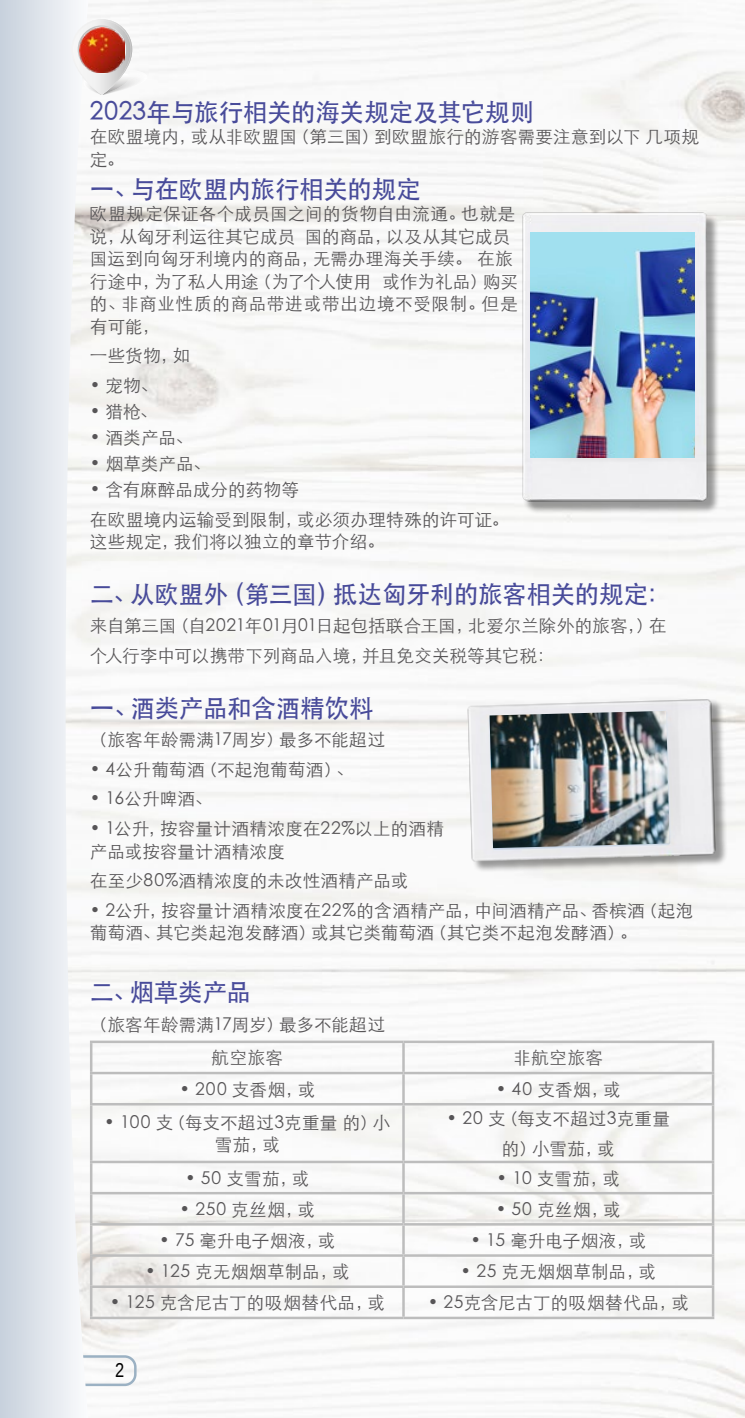
<style>
.page{position:relative;width:745px;height:1418px;background:#fff}
.page>*{position:absolute;margin:0;border:0;box-sizing:border-box;transform-origin:0 0}
.kenyérszöveg_PP{font:500 25px "ST Heiti SC";letter-spacing:-.01em;color:#484b9a}
.t1{font:20px "Liberation Sans Narrow";color:#000}
.kenyérszöveg_PP-2{font:300 17.5px/22.5px "ST Heiti SC";letter-spacing:.015em;color:#575557}
</style>
<div class="page">
<div style="left:2px;top:1355px;width:134px;height:30px;border:2px solid #9bb1c3;border-radius:11px"></div>
<svg style="left:0;top:0;width:88px;height:1417px"></svg>
<img style="left:73px;top:21px;width:58px;height:74px">
<svg style="left:78px;top:25px;width:73px;height:70px"></svg>
<img style="left:79px;top:27px;width:46px;height:46px">
<hr style="left:90px;top:1040px;width:313px;height:3px;background:#bdbdbd">
<hr style="left:90px;top:1043px;width:2px;height:28px;background:#bdbdbd">
<hr style="left:403px;top:1040px;width:310px;height:3px;background:#bdbdbd">
<hr style="left:711px;top:1043px;width:2px;height:28px;background:#bdbdbd">
<hr style="left:90px;top:1074px;width:2px;height:28px;background:#bdbdbd">
<hr style="left:711px;top:1074px;width:2px;height:28px;background:#bdbdbd">
<hr style="left:90px;top:1105px;width:2px;height:55px;background:#bdbdbd">
<hr style="left:711px;top:1105px;width:2px;height:55px;background:#bdbdbd">
<hr style="left:90px;top:1163px;width:2px;height:28px;background:#bdbdbd">
<hr style="left:711px;top:1163px;width:2px;height:28px;background:#bdbdbd">
<hr style="left:90px;top:1194px;width:2px;height:29px;background:#bdbdbd">
<hr style="left:711px;top:1194px;width:2px;height:29px;background:#bdbdbd">
<hr style="left:90px;top:1223px;width:313px;height:2px;background:#bdbdbd">
<hr style="left:90px;top:1225px;width:2px;height:29px;background:#bdbdbd">
<hr style="left:403px;top:1223px;width:310px;height:2px;background:#bdbdbd">
<hr style="left:711px;top:1225px;width:2px;height:29px;background:#bdbdbd">
<hr style="left:90px;top:1254px;width:313px;height:2px;background:#bdbdbd">
<hr style="left:90px;top:1256px;width:2px;height:29px;background:#bdbdbd">
<hr style="left:403px;top:1254px;width:310px;height:2px;background:#bdbdbd">
<hr style="left:711px;top:1256px;width:2px;height:29px;background:#bdbdbd">
<hr style="left:90px;top:1285px;width:313px;height:2px;background:#bdbdbd">
<hr style="left:90px;top:1287px;width:2px;height:29px;background:#bdbdbd">
<hr style="left:403px;top:1285px;width:310px;height:2px;background:#bdbdbd">
<hr style="left:711px;top:1287px;width:2px;height:29px;background:#bdbdbd">
<hr style="left:90px;top:1316px;width:313px;height:3px;background:#bdbdbd">
<hr style="left:403px;top:1316px;width:310px;height:3px;background:#bdbdbd">
<hr style="left:402px;top:1043px;width:2px;height:28px;background:#bdbdbd">
<hr style="left:90px;top:1071px;width:313px;height:3px;background:#bdbdbd">
<hr style="left:403px;top:1071px;width:310px;height:3px;background:#bdbdbd">
<hr style="left:402px;top:1074px;width:2px;height:28px;background:#bdbdbd">
<hr style="left:90px;top:1102px;width:313px;height:3px;background:#bdbdbd">
<hr style="left:403px;top:1102px;width:310px;height:3px;background:#bdbdbd">
<hr style="left:402px;top:1105px;width:2px;height:55px;background:#bdbdbd">
<hr style="left:90px;top:1160px;width:313px;height:3px;background:#bdbdbd">
<hr style="left:403px;top:1160px;width:310px;height:3px;background:#bdbdbd">
<hr style="left:402px;top:1163px;width:2px;height:28px;background:#bdbdbd">
<hr style="left:90px;top:1191px;width:313px;height:3px;background:#bdbdbd">
<hr style="left:403px;top:1191px;width:310px;height:3px;background:#bdbdbd">
<hr style="left:402px;top:1194px;width:2px;height:29px;background:#bdbdbd">
<hr style="left:402px;top:1225px;width:2px;height:29px;background:#bdbdbd">
<hr style="left:402px;top:1256px;width:2px;height:29px;background:#bdbdbd">
<hr style="left:402px;top:1287px;width:2px;height:29px;background:#bdbdbd">
<div style="left:468px;top:698px;width:259px;height:174px;background:#000;opacity:.39"></div>
<img style="left:460px;top:691px;width:262px;height:175px">
<div style="left:522px;top:213px;width:197px;height:301px;background:#000;opacity:.39"></div>
<img style="left:513px;top:205px;width:202px;height:304px">
<img style="left:530px;top:232px;width:164px;height:225px">
<img style="left:489px;top:711px;width:180px;height:137px">
<p class="kenyérszöveg_PP" style="left:90px;top:98px;width:445px">2023年与旅行相关的海关规定及其它规则</p>
<p class="kenyérszöveg_PP-2" style="left:90px;top:124px;width:610px">在欧盟境内，或从非欧盟国（第三国）到欧盟旅行的游客需要注意到以下 几项规定。</p>
<p class="kenyérszöveg_PP" style="left:90px;top:175px;width:332px">一、与在欧盟内旅行相关的规定</p>
<p class="kenyérszöveg_PP-2" style="left:90px;top:201px;width:429px">欧盟规定保证各个成员国之间的货物自由流通。也就是说，从匈牙利运往其它成员 国的商品，以及从其它成员国运到向匈牙利境内的商品，无需办理海关手续。 在旅行途中，为了私人用途（为了个人使用 或作为礼品）购买的、非商业性质的商品带进或带出边境不受限制。但是有可能，</p>
<p class="kenyérszöveg_PP-2" style="left:90px;top:343px;width:101px">一些货物，如</p>
<p class="kenyérszöveg_PP-2" style="left:90px;top:372px;width:70px">• 宠物、</p>
<p class="kenyérszöveg_PP-2" style="left:90px;top:398px;width:69px">• 猎枪、</p>
<p class="kenyérszöveg_PP-2" style="left:90px;top:424px;width:105px">• 酒类产品、</p>
<p class="kenyérszöveg_PP-2" style="left:90px;top:450px;width:122px">• 烟草类产品、</p>
<p class="kenyérszöveg_PP-2" style="left:90px;top:476px;width:210px">• 含有麻醉品成分的药物等</p>
<p class="kenyérszöveg_PP-2" style="left:90px;top:506px;width:420px">在欧盟境内运输受到限制，或必须办理特殊的许可证。这些规定，我们将以独立的章节介绍。</p>
<p class="kenyérszöveg_PP" style="left:90px;top:580px;width:582px">二、从欧盟外（第三国）抵达匈牙利的旅客相关的规定：</p>
<p class="kenyérszöveg_PP-2" style="left:90px;top:613px;width:577px">来自第三国（自2021年01月01日起包括联合王国，北爱尔兰除外的旅客，）在</p>
<p class="kenyérszöveg_PP-2" style="left:90px;top:642px;width:465px">个人行李中可以携带下列商品入境，并且免交关税等其它税：</p>
<p class="kenyérszöveg_PP" style="left:90px;top:694px;width:285px">一、酒类产品和含酒精饮料</p>
<p class="kenyérszöveg_PP-2" style="left:90px;top:726px;width:296px">（旅客年龄需满17周岁）最多不能超过</p>
<p class="kenyérszöveg_PP-2" style="left:90px;top:756px;width:265px">• 4公升葡萄酒（不起泡葡萄酒）、</p>
<p class="kenyérszöveg_PP-2" style="left:90px;top:786px;width:124px">• 16公升啤酒、</p>
<p class="kenyérszöveg_PP-2" style="left:90px;top:815px;width:355px">• 1公升，按容量计酒精浓度在22%以上的酒精产品或按容量计酒精浓度</p>
<p class="kenyérszöveg_PP-2" style="left:90px;top:867px;width:320px">在至少80%酒精浓度的未改性酒精产品或</p>
<p class="kenyérszöveg_PP-2" style="left:90px;top:897px;width:604px">• 2公升，按容量计酒精浓度在22%的含酒精产品，中间酒精产品、香槟酒（起泡葡萄酒、其它类起泡发酵酒）或其它类葡萄酒（其它类不起泡发酵酒）。</p>
<p class="kenyérszöveg_PP" style="left:90px;top:978px;width:162px">二、烟草类产品</p>
<p class="kenyérszöveg_PP-2" style="left:90px;top:1011px;width:296px">（旅客年龄需满17周岁）最多不能超过</p>
<p class="kenyérszöveg_PP-2" style="left:211px;top:1044px;width:73px">航空旅客</p>
<p class="kenyérszöveg_PP-2" style="left:513px;top:1044px;width:91px">非航空旅客</p>
<p class="kenyérszöveg_PP-2" style="left:179px;top:1076px;width:137px">• 200 支香烟，或</p>
<p class="kenyérszöveg_PP-2" style="left:495px;top:1076px;width:126px">• 40 支香烟，或</p>
<p class="kenyérszöveg_PP-2" style="left:104px;top:1109px;width:287px;text-align:center">• 100 支（每支不超过3克重量 的）小雪茄，或</p>
<p class="kenyérszöveg_PP-2" style="left:446px;top:1105px;width:224px">• 20 支（每支不超过3克重量</p>
<p class="kenyérszöveg_PP-2" style="left:501px;top:1135px;width:114px">的）小雪茄，或</p>
<p class="kenyérszöveg_PP-2" style="left:185px;top:1165px;width:126px">• 50 支雪茄，或</p>
<p class="kenyérszöveg_PP-2" style="left:496px;top:1165px;width:125px">• 10 支雪茄，或</p>
<p class="kenyérszöveg_PP-2" style="left:179px;top:1196px;width:137px">• 250 克丝烟，或</p>
<p class="kenyérszöveg_PP-2" style="left:495px;top:1196px;width:126px">• 50 克丝烟，或</p>
<p class="kenyérszöveg_PP-2" style="left:159px;top:1227px;width:177px">• 75 毫升电子烟液，或</p>
<p class="kenyérszöveg_PP-2" style="left:470px;top:1227px;width:177px">• 15 毫升电子烟液，或</p>
<p class="kenyérszöveg_PP-2" style="left:145px;top:1258px;width:206px">• 125 克无烟烟草制品，或</p>
<p class="kenyérszöveg_PP-2" style="left:460px;top:1258px;width:197px">• 25 克无烟烟草制品，或</p>
<p class="kenyérszöveg_PP-2" style="left:110px;top:1289px;width:277px">• 125 克含尼古丁的吸烟替代品，或</p>
<p class="kenyérszöveg_PP-2" style="left:427px;top:1289px;width:262px">• 25克含尼古丁的吸烟替代品，或</p>
<p class="t1" style="left:115px;top:1358px;width:11px">2</p>
</div>
